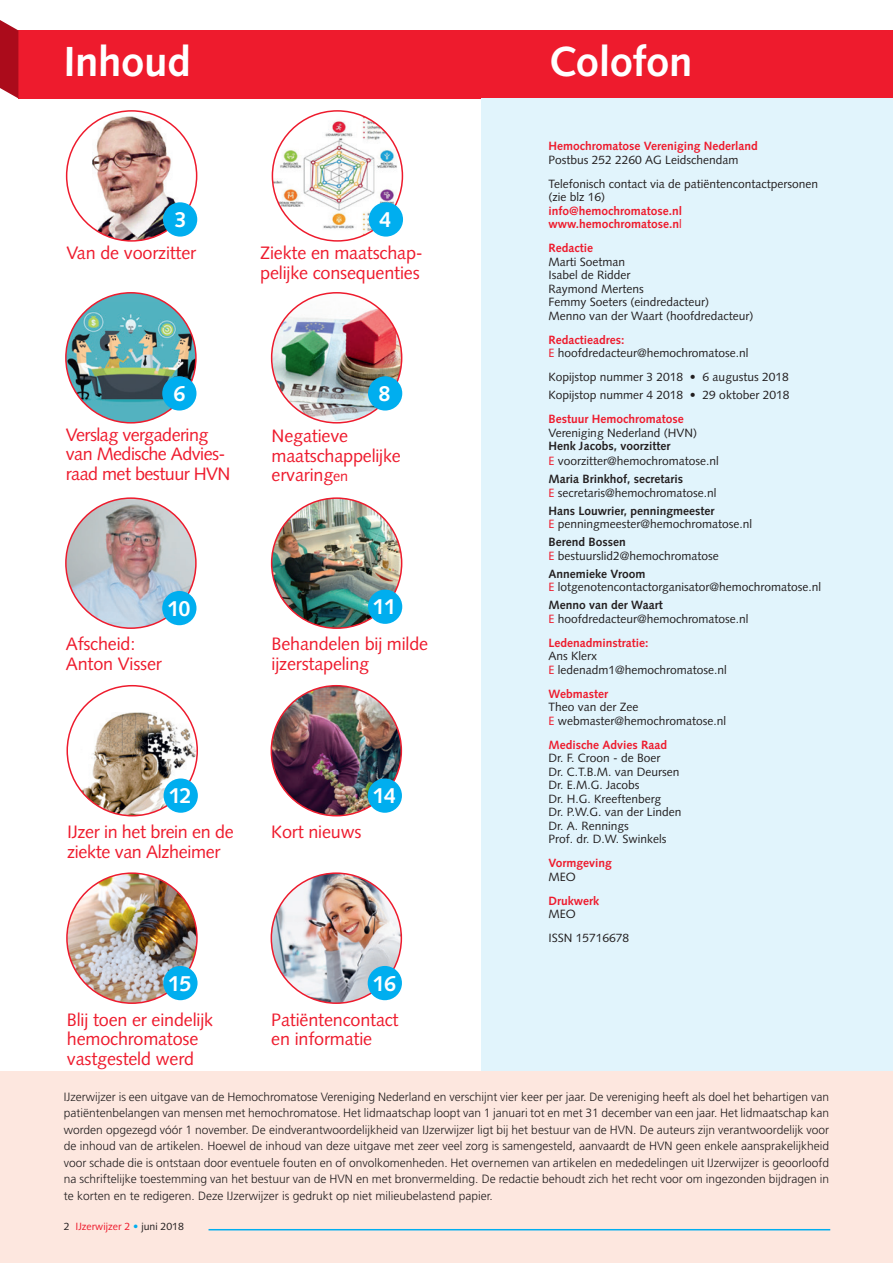
<style>
.page{position:relative;width:893px;height:1263px;background:#fff}
.page>*{position:absolute;margin:0;border:0;box-sizing:border-box;transform-origin:0 0}
.t1{font:700 42px "Syntax LT Std";letter-spacing:-.01em;color:#fff}
.t2{font:700 21.75px "Syntax LT Std";letter-spacing:-.04em;color:#fff}
.t3{font:18px/19.5px "Syntax LT Std";letter-spacing:-.01em;color:#ee1b2d}
.t4{font:18px/19.5px "Syntax LT Std";letter-spacing:-.03em;color:#ee1b2d}
.t5{font:12px/13.5px "Syntax LT Std";color:#231f20}
.t6{font:300 12px/16.5px "Frutiger LT Std";color:#231f20;text-align:justify}
.t7{font:700 12px/13.5px "Syntax LT Std";color:#ee1b2d}
.t8{font:10.5px "Syntax LT Std";color:#ee1b2d}
.s1{font-size:14.4px}
.s2{font-weight:400}
.s3{font-weight:700;color:#ee1b2d}
.s4{color:#ee1b2d}
.s5{font-weight:700}
.s6{color:#231f20}
.s7{color:#00aeef}
</style>
<div class="page">
<div style="left:18px;top:30px;width:875px;height:68px;background:#ee1b2d"></div>
<svg style="left:0;top:20px;width:18px;height:78px"></svg>
<div style="left:482px;top:98px;width:411px;height:1001px;background:#e1f4fc"></div>
<div style="left:0;top:1071px;width:893px;height:192px;background:#fde7df"></div>
<hr style="left:209px;top:1229px;width:621px;height:1px;background:#00aeef">
<img style="left:67px;top:111px;width:130px;height:130px;border-radius:50%">
<img style="left:70px;top:111px;width:61px;height:45px">
<img style="left:68px;top:712px;width:129px;height:104px">
<img style="left:271px;top:873px;width:130px;height:130px;border-radius:65px">
<img style="left:271px;top:686px;width:130px;height:130px;border-radius:65px">
<img style="left:272px;top:111px;width:130px;height:130px;border-radius:65px">
<img style="left:66px;top:498px;width:130px;height:130px;border-radius:65px">
<img style="left:66px;top:293px;width:130px;height:130px;border-radius:50%">
<img style="left:66px;top:302px;width:31px;height:59px">
<img style="left:272px;top:498px;width:130px;height:130px;border-radius:65px">
<img style="left:67px;top:873px;width:130px;height:130px;border-radius:65px">
<img style="left:272px;top:293px;width:130px;height:130px;border-radius:65px">
<div style="left:369px;top:202px;width:34px;height:35px;background:#00aeef;border-radius:50%"></div>
<div style="left:162px;top:591px;width:34px;height:34px;background:#00aeef;border-radius:50%"></div>
<div style="left:162px;top:376px;width:34px;height:34px;background:#00aeef;border-radius:50%"></div>
<div style="left:368px;top:590px;width:34px;height:34px;background:#00aeef;border-radius:50%"></div>
<div style="left:163px;top:966px;width:35px;height:34px;background:#00aeef;border-radius:50%"></div>
<div style="left:368px;top:376px;width:34px;height:34px;background:#00aeef;border-radius:50%"></div>
<div style="left:163px;top:202px;width:34px;height:35px;background:#00aeef;border-radius:50%"></div>
<div style="left:164px;top:778px;width:34px;height:35px;background:#00aeef;border-radius:50%"></div>
<div style="left:368px;top:966px;width:34px;height:34px;background:#00aeef;border-radius:50%"></div>
<div style="left:368px;top:778px;width:34px;height:35px;background:#00aeef;border-radius:50%"></div>
<h1 class="t1" style="left:64px;top:37px;width:128px">Inhoud</h1>
<h1 class="t1" style="left:549px;top:37px;width:145px">Colofon</h1>
<h2 class="t2" style="left:175px;top:207px;width:14px">3</h2>
<h3 class="t3" style="left:67px;top:243px;width:131px">Van de voorzitter</h3>
<h2 class="t2" style="left:379px;top:207px;width:14px">4</h2>
<h3 class="t3" style="left:260px;top:243px;width:164px">Ziekte en maatschap&shy;pelijke consequenties</h3>
<h2 class="t2" style="left:174px;top:381px;width:14px">6</h2>
<h3 class="t4" style="left:66px;top:425px;width:166px">Verslag vergadering van Medische Advies&shy;raad met bestuur HVN</h3>
<h2 class="t2" style="left:379px;top:381px;width:14px">8</h2>
<h3 class="t3" style="left:272px;top:426px;width:131px">Negatieve maatschappelijke ervaring<span class="s1">en</span></h3>
<h2 class="t2" style="left:167px;top:596px;width:25px">10</h2>
<h3 class="t3" style="left:66px;top:634px;width:98px">Afscheid:<br>Anton Visser</h3>
<h2 class="t2" style="left:373px;top:594px;width:25px">11</h2>
<h3 class="t3" style="left:272px;top:634px;width:158px">Behandelen bij milde ijzerstapeling</h3>
<h2 class="t2" style="left:169px;top:783px;width:25px">12</h2>
<h3 class="t3" style="left:67px;top:822px;width:168px">IJzer in het brein en de ziekte van Alzheimer</h3>
<h3 class="t3" style="left:271px;top:822px;width:92px">Kort nieuws</h3>
<h2 class="t2" style="left:373px;top:783px;width:25px">14</h2>
<p class="t7" style="left:549px;top:139px;width:211px">Hemochromatose Vereniging Nederland</p>
<p class="t5" style="left:549px;top:148px;width:271px;line-height:24px">Postbus 252 2260 AG Leidschendam<br>Telefonisch contact via de patiëntencontactpersonen</p>
<p class="t5" style="left:549px;top:190px;width:58px">(zie blz 16)</p>
<p class="t7" style="left:549px;top:204px;width:135px">info@hemochromatose.nl www.hemochromatose.n<span class="s2">l</span></p>
<p class="t7" style="left:549px;top:241px;width:46px">Redactie</p>
<p class="t5" style="left:549px;top:255px;width:206px">Marti Soetman<br>Isabel de Ridder<br>Raymond Mertens<br>Femmy Soeters (eindredacteur)<br>Menno van der Waart (hoofdredacteur)</p>
<p class="t5" style="left:549px;top:333px;width:202px"><span class="s3">Redactieadres:<br></span><span class="s4">E</span> hoofdredacteur@hemochromatose.nl</p>
<p class="t5" style="left:549px;top:368px;width:242px;line-height:18px">Kopijstop nummer 3 2018 • 6 augustus 2018<br>Kopijstop nummer 4 2018 • 29 oktober 2018</p>
<p class="t7" style="left:549px;top:412px;width:137px">Bestuur Hemochromatose</p>
<p class="t5" style="left:549px;top:426px;width:150px">Vereniging Nederland (HVN)</p>
<p class="t5" style="left:549px;top:439px;width:172px;line-height:15px"><span class="s5">Henk Jacobs, voorzitter<br></span><span class="s4">E</span> voorzitter@hemochromatose.nl</p>
<p class="t5" style="left:549px;top:472px;width:170px"><span class="s5">Maria Brinkhof, secretaris<br></span><span class="s4">E</span> secretaris@hemochromatose.nl</p>
<p class="t5" style="left:549px;top:504px;width:205px"><span class="s5">Hans Louwrier, penningmeester<br></span><span class="s4">E</span> penningmeester@hemochromatose.nl</p>
<p class="t5" style="left:549px;top:535px;width:172px"><span class="s5">Berend Bossen<br></span><span class="s4">E</span> bestuurslid2@hemochromatose</p>
<p class="t5" style="left:549px;top:567px;width:274px"><span class="s5">Annemieke Vroom<br></span><span class="s4">E</span> lotgenotencontactorganisator@hemochromatose.nl</p>
<p class="t5" style="left:549px;top:598px;width:202px"><span class="s5">Menno van der Waart<br></span><span class="s4">E</span> hoofdredacteur@hemochromatose.nl</p>
<p class="t7" style="left:549px;top:636px;width:101px">Ledenadminstratie:</p>
<p class="t5" style="left:549px;top:649px;width:180px">Ans Klerx<br><span class="s4">E</span> ledenadm1@hemochromatose.nl</p>
<p class="t7" style="left:549px;top:687px;width:61px">Webmaster</p>
<p class="t5" style="left:549px;top:700px;width:179px">Theo van der Zee<br><span class="s4">E</span> webmaster@hemochromatose.nl</p>
<p class="t7" style="left:549px;top:738px;width:120px">Medische Advies Raad</p>
<p class="t5" style="left:549px;top:751px;width:134px">Dr. F. Croon - de Boer<br>Dr. C.T.B.M. van Deursen<br>Dr. E.M.G. Jacobs<br>Dr. H.G. Kreeftenberg<br>Dr. P.W.G. van der Linden<br>Dr. A. Rennings<br>Prof. dr. D.W. Swinkels</p>
<p class="t7" style="left:549px;top:856px;width:65px">Vormgeving</p>
<p class="t5" style="left:549px;top:870px;width:29px">MEO</p>
<p class="t7" style="left:549px;top:894px;width:52px">Drukwerk</p>
<p class="t5" style="left:549px;top:902px;width:82px;line-height:24px">MEO<br>ISSN 15716678</p>
<h2 class="t2" style="left:168px;top:971px;width:25px">15</h2>
<h2 class="t2" style="left:373px;top:971px;width:25px">16</h2>
<h3 class="t3" style="left:67px;top:1009px;width:148px">Blij toen er eindelijk hemochromatose vastgesteld werd</h3>
<h3 class="t3" style="left:271px;top:1010px;width:129px">Patiëntencontact en informatie</h3>
<p class="t6" style="left:64px;top:1088px;width:767px">IJzerwijzer is een uitgave van de Hemochromatose Vereniging Nederland en verschijnt vier keer per jaar. De vereniging heeft als doel het behartigen van patiëntenbelangen van mensen met hemochromatose. Het lidmaatschap loopt van 1 januari tot en met 31 december van een jaar. Het lidmaatschap kan worden opgezegd vóór 1 november. De eindverantwoordelijkheid van IJzerwijzer ligt bij het bestuur van de HVN. De auteurs zijn verantwoordelijk voor de inhoud van de artikelen. Hoewel de inhoud van deze uitgave met zeer veel zorg is samengesteld, aanvaardt de HVN geen enkele aansprakelijkheid voor schade die is ontstaan door eventuele fouten en of onvolkomenheden. Het overnemen van artikelen en mededelingen uit IJzerwijzer is geoorloofd na schriftelijke toestemming van het bestuur van de HVN en met bronvermelding. De redactie behoudt zich het recht voor om ingezonden bijdragen in te korten en te redigeren. Deze IJzerwijzer is gedrukt op niet milieubelastend papier.</p>
<p class="t8" style="left:64px;top:1220px;width:122px"><span class="s6">2</span> IJzerwijzer 2 <span class="s7">•</span> <span class="s6">juni 2018</span></p>
</div>
